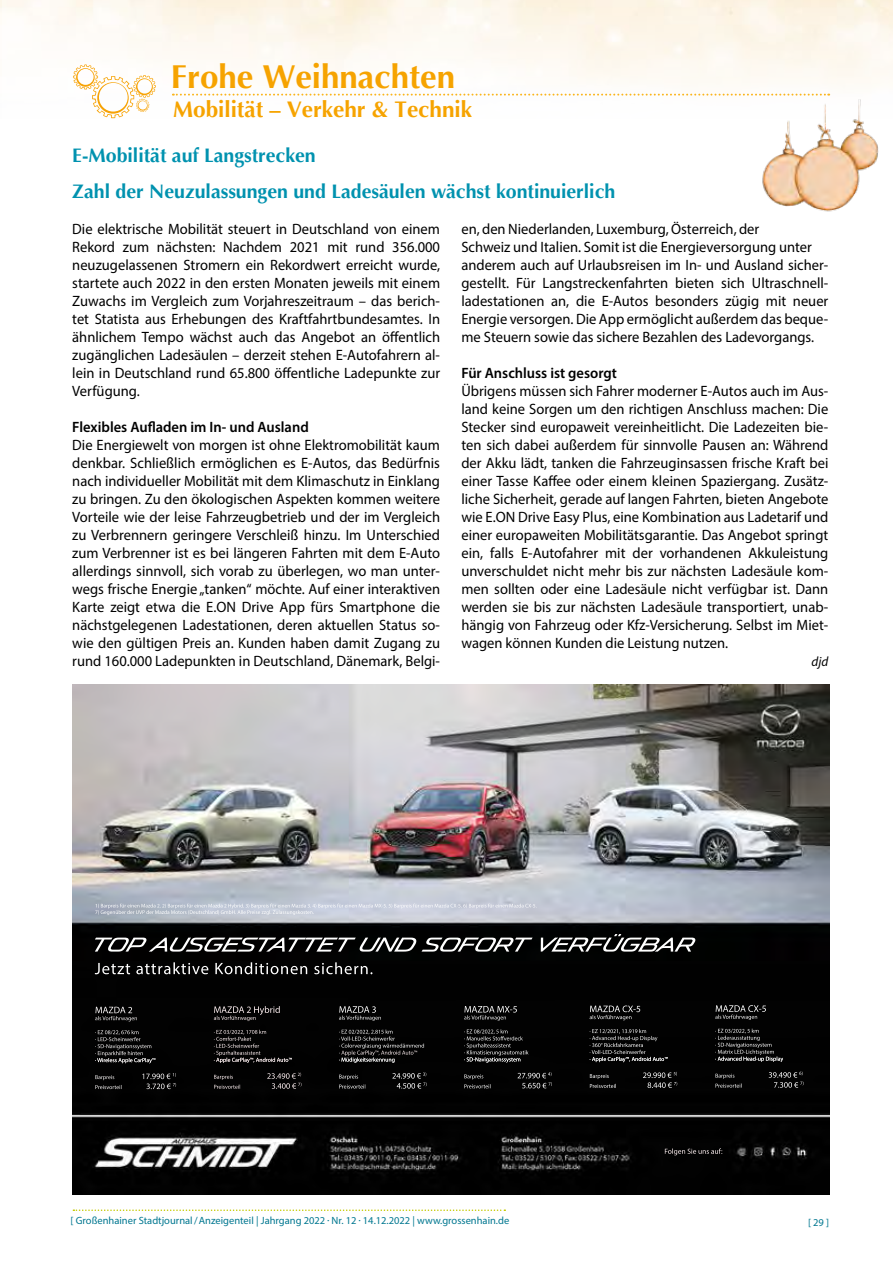
<style>
.page{position:relative;width:893px;height:1263px;background:#fff}
.page>*{position:absolute;margin:0;border:0;box-sizing:border-box;transform-origin:0 0}
.t1{font:700 33px "Optima";color:#f6a300}
.t2{font:700 22.5px "Optima";color:#f6a300}
.t3{font:700 19.5px/36.2px "Optima";color:#0092af}
.t4{font:15px/18px "Myriad Pro";color:#000;text-align:justify}
.t5{font:600 15px "Myriad Pro";color:#000}
.t6{font:italic 13.5px "Myriad Pro";color:#000}
.t7{font:10.5px "Myriad Pro";color:#007790}
.s1{font-weight:700}
</style>
<div class="page">
<img style="left:0;top:0;width:893px;height:119px">
<svg style="left:173px;top:94px;width:581px;height:2px"></svg>
<svg style="left:73px;top:64px;width:83px;height:54px"></svg>
<svg style="left:73px;top:1209px;width:432px;height:2px"></svg>
<div style="left:754px;top:91px;width:133px;height:128px;background:#fff"></div>
<img style="left:743px;top:99px;width:150px;height:113px">
<img style="left:73px;top:685px;width:757px;height:510px">
<h1 class="t1" style="left:171px;top:58px;width:286px">Frohe Weihnachten</h1>
<h2 class="t2" style="left:173px;top:96px;width:300px">Mobilität – Verkehr &amp; Technik</h2>
<h3 class="t3" style="left:72px;top:138px;width:544px">E-Mobilität auf Langstrecken<br>Zahl der Neuzulassungen und Ladesäulen wächst kontinuierlich</h3>
<p class="t4" style="left:72px;top:220px;width:369px">Die elektrische Mobilität steuert in Deutschland von einem Rekord zum nächsten: Nachdem 2021 mit rund 356.000 neuzugelassenen Stromern ein Rekordwert erreicht wurde, startete auch 2022 in den ersten Monaten jeweils mit einem Zuwachs im Vergleich zum Vorjahreszeitraum – das berich&shy;tet Statista aus Erhebungen des Kraftfahrtbundesamtes. In ähnlichem Tempo wächst auch das Angebot an öffentlich zugänglichen Ladesäulen – derzeit stehen E-Autofahrern al&shy;lein in Deutschland rund 65.800 öffentliche Ladepunkte zur Verfügung.</p>
<p class="t5" style="left:72px;top:417px;width:238px">Flexibles Aufladen im In- und Ausland</p>
<p class="t4" style="left:72px;top:436px;width:369px">Die Energiewelt von morgen ist ohne Elektromobilität kaum denkbar. Schließlich ermöglichen es E-Autos, das Bedürfnis nach individueller Mobilität mit dem Klimaschutz in Einklang zu bringen. Zu den ökologischen Aspekten kommen weitere Vorteile wie der leise Fahrzeugbetrieb und der im Vergleich zu Verbrennern geringere Verschleiß hinzu. Im Unterschied zum Verbrenner ist es bei längeren Fahrten mit dem E-Auto allerdings sinnvoll, sich vorab zu überlegen, wo man unter&shy;wegs frische Energie „tanken“ möchte. Auf einer interaktiven Karte zeigt etwa die E.ON Drive App fürs Smartphone die nächstgelegenen Ladestationen, deren aktuellen Status so&shy;wie den gültigen Preis an. Kunden haben damit Zugang zu rund 160.000 Ladepunkten in Deutschland, Dänemark, Belgi-</p>
<p class="t4" style="left:461px;top:220px;width:368px;text-align:left">en, den Niederlanden, Luxemburg, Österreich, der<br>Schweiz und Italien. Somit ist die Energieversorgung unter anderem auch auf Urlaubsreisen im In- und Ausland sicher&shy;gestellt. Für Langstreckenfahrten bieten sich Ultraschnell&shy;ladestationen an, die E-Autos besonders zügig mit neuer Energie versorgen. Die App ermöglicht außerdem das beque&shy;me Steuern sowie das sichere Bezahlen des Ladevorgangs.</p>
<p class="t5" style="left:461px;top:363px;width:157px">Für Anschluss ist gesorgt</p>
<p class="t4" style="left:461px;top:382px;width:368px">Übrigens müssen sich Fahrer moderner E-Autos auch im Aus&shy;land keine Sorgen um den richtigen Anschluss machen: Die Stecker sind europaweit vereinheitlicht. Die Ladezeiten bie&shy;ten sich dabei außerdem für sinnvolle Pausen an: Während der Akku lädt, tanken die Fahrzeuginsassen frische Kraft bei einer Tasse Kaffee oder einem kleinen Spaziergang. Zusätz&shy;liche Sicherheit, gerade auf langen Fahrten, bieten Angebote wie E.ON Drive Easy Plus, eine Kombination aus Ladetarif und einer europaweiten Mobilitätsgarantie. Das Angebot springt ein, falls E-Autofahrer mit der vorhandenen Akkuleistung unverschuldet nicht mehr bis zur nächsten Ladesäule kom&shy;men sollten oder eine Ladesäule nicht verfügbar ist. Dann werden sie bis zur nächsten Ladesäule transportiert, unab&shy;hängig von Fahrzeug oder Kfz-Versicherung. Selbst im Miet&shy;wagen können Kunden die Leistung nutzen.</p>
<p class="t6" style="left:812px;top:653px;width:18px">djd</p>
<p class="t7" style="left:71px;top:1214px;width:440px">[ Großenhainer Stadtjournal/Anzeigenteil | Jahrgang 2022 <span class="s1">.</span> Nr. 12 <span class="s1">.</span> 14.12.2022 | www.grossenhain.de</p>
<p class="t7" style="left:808px;top:1216px;width:23px">[ 29 ]</p>
</div>
